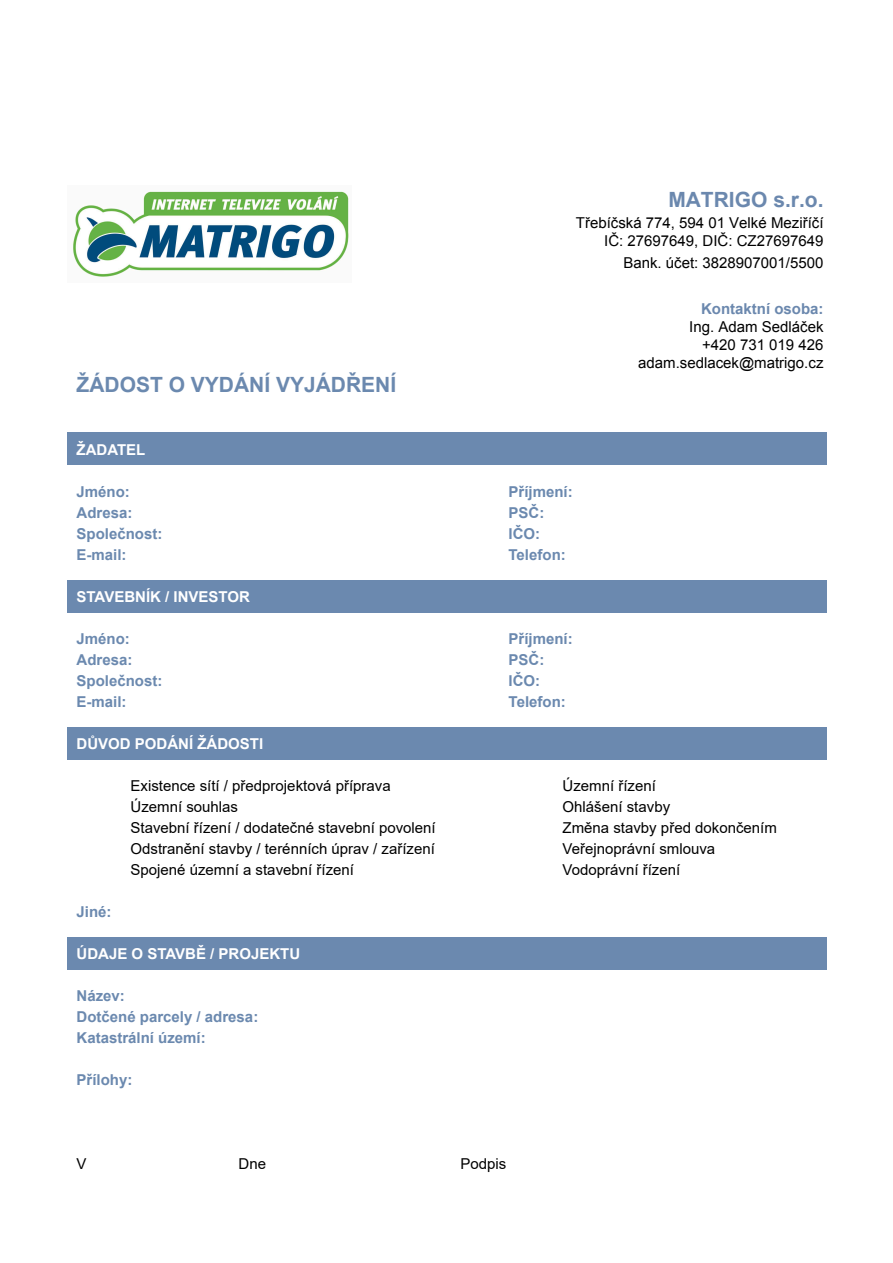
<style>
.page{position:relative;width:893px;height:1263px;background:#fff}
.page>*{position:absolute;margin:0;border:0;box-sizing:border-box;transform-origin:0 0}
.t1{font:700 21px "Arial";color:#6b89af}
.t2{font:700 21px "Arial";color:#6b88ae}
.t3{font:15px/18px "Arial";color:#000;text-align:right}
.t4{font:700 15px/21px "Arial";color:#6b89af}
.t5{font:700 15px "Arial";color:#fff}
.t6{font:700 15px "Arial";color:#6b88ae}
</style>
<div class="page">
<div style="left:67px;top:432px;width:759px;height:33px;background:#6b89af"></div>
<div style="left:67px;top:580px;width:759px;height:33px;background:#6b89af"></div>
<div style="left:67px;top:727px;width:759px;height:32px;background:#6b89af"></div>
<div style="left:67px;top:937px;width:759px;height:32px;background:#6b89af"></div>
<img style="left:73px;top:191px;width:276px;height:86px">
<h1 class="t1" style="left:77px;top:369px;width:321px">ŽÁDOST O VYDÁNÍ VYJÁDŘENÍ</h1>
<h1 class="t2" style="left:668px;top:186px;width:157px">MATRIGO s.r.o.</h1>
<p class="t3" style="left:576px;top:214px;width:249px">Třebíčská 774, 594 01 Velké Meziříčí<br>IČ: 27697649, DIČ: CZ27697649</p>
<p class="t3" style="left:623px;top:254px;width:202px">Bank. účet: 3828907001/5500</p>
<p class="t6" style="left:701px;top:299px;width:124px">Kontaktní osoba:</p>
<p class="t3" style="left:638px;top:318px;width:187px">Ing. Adam Sedláček<br>+420 731 019 426 adam.sedlacek@matrigo.cz</p>
<p class="t5" style="left:77px;top:439px;width:70px">ŽADATEL</p>
<p class="t4" style="left:77px;top:481px;width:55px">Jméno:</p>
<p class="t4" style="left:509px;top:481px;width:66px">Příjmení:</p>
<p class="t4" style="left:77px;top:502px;width:57px">Adresa:</p>
<p class="t4" style="left:509px;top:502px;width:37px">PSČ:</p>
<p class="t4" style="left:77px;top:523px;width:87px">Společnost:</p>
<p class="t4" style="left:509px;top:523px;width:33px">IČO:</p>
<p class="t4" style="left:77px;top:544px;width:52px">E-mail:</p>
<p class="t4" style="left:509px;top:544px;width:59px">Telefon:</p>
<p class="t5" style="left:77px;top:586px;width:175px">STAVEBNÍK / INVESTOR</p>
<p class="t4" style="left:77px;top:628px;width:55px">Jméno:</p>
<p class="t4" style="left:509px;top:628px;width:66px">Příjmení:</p>
<p class="t4" style="left:77px;top:649px;width:57px">Adresa:</p>
<p class="t4" style="left:509px;top:649px;width:37px">PSČ:</p>
<p class="t4" style="left:77px;top:670px;width:87px">Společnost:</p>
<p class="t4" style="left:509px;top:670px;width:33px">IČO:</p>
<p class="t4" style="left:77px;top:691px;width:52px">E-mail:</p>
<p class="t4" style="left:509px;top:691px;width:59px">Telefon:</p>
<p class="t5" style="left:77px;top:733px;width:188px">DŮVOD PODÁNÍ ŽÁDOSTI</p>
<p class="t3" style="left:131px;top:776px;width:262px">Existence sítí / předprojektová příprava</p>
<p class="t3" style="left:563px;top:776px;width:95px">Územní řízení</p>
<p class="t3" style="left:131px;top:797px;width:109px">Územní souhlas</p>
<p class="t3" style="left:563px;top:797px;width:109px">Ohlášení stavby</p>
<p class="t3" style="left:131px;top:818px;width:307px">Stavební řízení / dodatečné stavební povolení</p>
<p class="t3" style="left:563px;top:818px;width:216px">Změna stavby před dokončením</p>
<p class="t3" style="left:131px;top:839px;width:306px">Odstranění stavby / terénních úprav / zařízení</p>
<p class="t3" style="left:563px;top:839px;width:154px">Veřejnoprávní smlouva</p>
<p class="t3" style="left:131px;top:860px;width:225px">Spojené územní a stavební řízení</p>
<p class="t3" style="left:563px;top:860px;width:119px">Vodoprávní řízení</p>
<p class="t4" style="left:77px;top:901px;width:37px">Jiné:</p>
<p class="t5" style="left:77px;top:943px;width:225px">ÚDAJE O STAVBĚ / PROJEKTU</p>
<p class="t4" style="left:77px;top:985px;width:183px">Název:<br>Dotčené parcely / adresa:<br>Katastrální území:</p>
<p class="t4" style="left:77px;top:1069px;width:57px">Přílohy:</p>
<p class="t3" style="left:77px;top:1154px;width:12px">V</p>
<p class="t3" style="left:239px;top:1154px;width:29px">Dne</p>
<p class="t3" style="left:461px;top:1154px;width:47px">Podpis</p>
</div>
